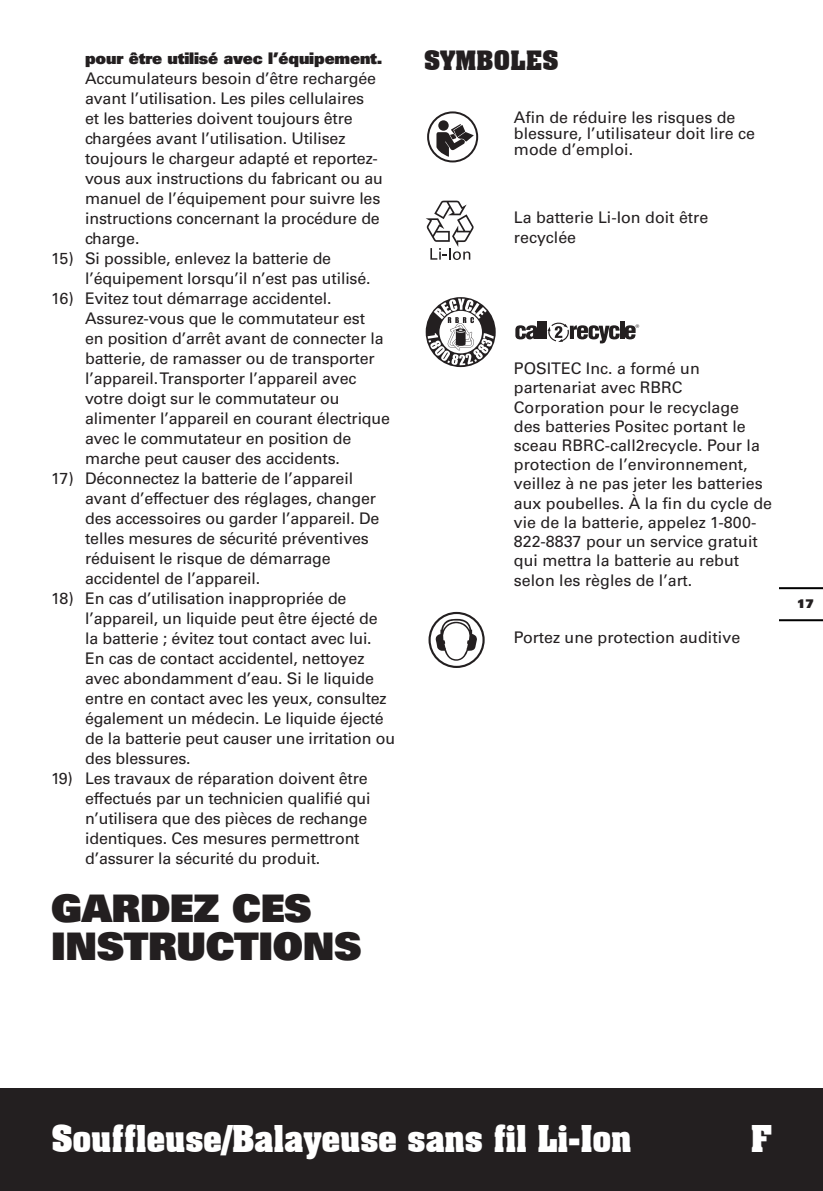
<style>
.page{position:relative;width:823px;height:1191px;background:#fff}
.page>*{position:absolute;margin:0;border:0;box-sizing:border-box;transform-origin:0 0}
.t1{font:900 38px/38px "Univers";letter-spacing:-.01em;color:#231f20}
.t2{font:700 36px "Aachen BT";letter-spacing:-.025em;color:#fff;scale:.95 1}
.t3{font:700 36px "Aachen BT";letter-spacing:-.025em;color:#fff}
.t4{font:700 26px "Aachen BT";letter-spacing:-.01em;color:#231f20}
.t5{font:16px/20px "Univers";letter-spacing:-.01em;color:#231f20}
.t6{font:900 16px "Univers";letter-spacing:-.01em;color:#231f20}
.t7{font:900 12px "Univers";color:#231f20}
</style>
<div class="page">
<div style="left:0;top:1089px;width:822px;height:102px;background:#231f20"></div>
<hr style="left:779px;top:619px;width:43px;height:2px;background:#000">
<hr style="left:779px;top:587px;width:43px;height:2px;background:#000">
<svg style="left:425px;top:297px;width:70px;height:70px"></svg>
<svg style="left:515px;top:325px;width:22px;height:14px"></svg>
<hr style="left:537px;top:321px;width:4px;height:18px;background:#231f20">
<hr style="left:542px;top:321px;width:4px;height:18px;background:#231f20">
<svg style="left:547px;top:322px;width:91px;height:21px"></svg>
<svg style="left:426px;top:200px;width:47px;height:60px"></svg>
<div style="left:428px;top:612px;width:56px;height:56px;border:2px solid #231f20;border-radius:50%"></div>
<svg style="left:434px;top:619px;width:43px;height:41px"></svg>
<svg style="left:428px;top:112px;width:49px;height:49px"></svg>
<div style="left:427px;top:111px;width:51px;height:51px;border:2px solid #231f20;border-radius:50%"></div>
<div style="left:438px;top:120px;width:10px;height:11px;background:#231f20;border-radius:50%"></div>
<svg style="left:436px;top:124px;width:37px;height:33px"></svg>
<p class="t6" style="left:85px;top:48px;width:299px">pour être utilisé avec l’équipement.</p>
<p class="t5" style="left:85px;top:68px;width:299px">Accumulateurs besoin d’être rechargée avant l’utilisation. Les piles cellulaires<br>et les batteries doivent toujours être chargées avant l’utilisation. Utilisez toujours le chargeur adapté et reportez&shy;vous aux instructions du fabricant ou au manuel de l’équipement pour suivre les instructions concernant la procédure de charge.</p>
<p class="t5" style="left:85px;top:248px;width:287px;text-indent:-34px">15) Si possible, enlevez la batterie de l’équipement lorsqu’il n’est pas utilisé.</p>
<p class="t5" style="left:85px;top:288px;width:306px;text-indent:-34px">16) Evitez tout démarrage accidentel.<br>Assurez-vous que le commutateur est<br>en position d’arrêt avant de connecter la batterie, de ramasser ou de transporter l’appareil. Transporter l’appareil avec votre doigt sur le commutateur ou alimenter l’appareil en courant électrique avec le commutateur en position de marche peut causer des accidents.</p>
<p class="t5" style="left:85px;top:468px;width:295px;text-indent:-34px">17) Déconnectez la batterie de l’appareil avant d’effectuer des réglages, changer des accessoires ou garder l’appareil. De telles mesures de sécurité préventives réduisent le risque de démarrage accidentel de l’appareil.</p>
<p class="t5" style="left:85px;top:588px;width:311px;text-indent:-34px">18) En cas d’utilisation inappropriée de l’appareil, un liquide peut être éjecté de<br>la batterie ; évitez tout contact avec lui.<br>En cas de contact accidentel, nettoyez avec abondamment d’eau. Si le liquide entre en contact avec les yeux, consultez également un médecin. Le liquide éjecté de la batterie peut causer une irritation ou des blessures.</p>
<p class="t5" style="left:85px;top:768px;width:287px;text-indent:-34px">19) Les travaux de réparation doivent être effectués par un technicien qualifié qui n’utilisera que des pièces de rechange identiques. Ces mesures permettront d’assurer la sécurité du produit.</p>
<h1 class="t1" style="left:51px;top:888px;width:312px">GARDEZ CES<br>INSTRUCTIONS</h1>
<h3 class="t4" style="left:423px;top:44px;width:136px">SYMBOLES</h3>
<p class="t5" style="left:513px;top:110px;width:242px;line-height:16px">Afin de réduire les risques de blessure, l’utilisateur doit lire ce mode d’emploi.</p>
<p class="t5" style="left:513px;top:208px;width:196px">La batterie Li-Ion doit être recyclée</p>
<p class="t5" style="left:513px;top:359px;width:259px;line-height:19.2px">POSITEC Inc. a formé un partenariat avec RBRC<br>Corporation pour le recyclage<br>des batteries Positec portant le sceau RBRC-call2recycle. Pour la protection de l’environnement, veillez à ne pas jeter les batteries aux poubelles. À la fin du cycle de vie de la batterie, appelez 1-800-<br>822-8837 pour un service gratuit qui mettra la batterie au rebut selon les règles de l’art.</p>
<p class="t5" style="left:513px;top:627px;width:228px">Portez une protection auditive</p>
<p class="t7" style="left:796px;top:595px;width:18px">17</p>
<h2 class="t2" style="left:51px;top:1116px;width:612px">Souffleuse/Balayeuse sans fil Li-Ion</h2>
<h2 class="t3" style="left:749px;top:1116px;width:23px">F</h2>
</div>
